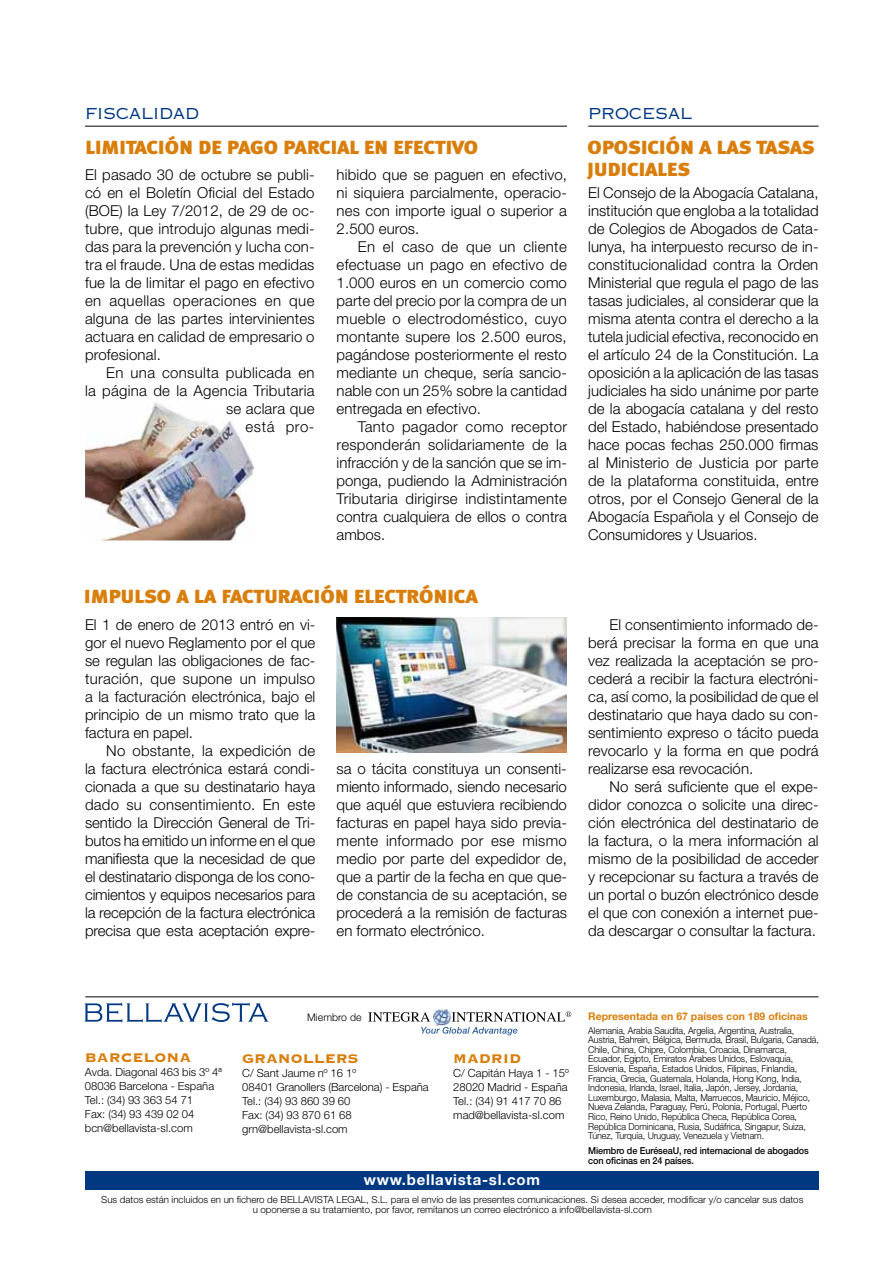
<style>
.page{position:relative;width:893px;height:1263px;background:#fff}
.page>*{position:absolute;margin:0;border:0;box-sizing:border-box;transform-origin:0 0}
.t1{font:23.25px/22.5px "Meta Black Caps";letter-spacing:-.02em;color:#d97e0a}
.t2{font:18px "Copperplate Gothic Std 32 AB";color:#003882}
.t3{font:16.5px "Copperplate Gothic Std 33 BC";color:#d97e0a}
.t4{font:300 15px/18px "Helvetica Neue LT Std";color:#000;text-align:justify}
.t5{font:300 15px/18px "Helvetica Neue LT Std";letter-spacing:.02em;color:#000;text-align:right}
.t6{font:700 15px "Helvetica Neue LT Std";letter-spacing:.05em;color:#fff}
.t7{font:300 11.25px/14.1px "Helvetica Neue LT Std";color:#000}
.t8{font:700 10.5px "Helvetica Neue LT Std";color:#d97e0a}
.t9{font:300 10.5px "Helvetica Neue LT Std";color:#000}
.t10{font:300 9.75px/10.5px "Helvetica Neue LT Std";color:#000;text-align:center}
.t11{font:300 9.6px/9.6px "Helvetica Neue LT Std";letter-spacing:-.01em;color:#000;scale:.94 1}
.t12{font:500 9.6px/10.2px "Helvetica Neue LT Std";letter-spacing:-.01em;color:#000;scale:.94 1}
</style>
<div class="page">
<img style="left:85px;top:402px;width:170px;height:138px">
<hr style="left:85px;top:126px;width:482px;height:1px;background:#000">
<hr style="left:588px;top:126px;width:231px;height:1px;background:#000">
<img style="left:337px;top:617px;width:229px;height:136px">
<div style="left:85px;top:1171px;width:734px;height:19px;background:#003882"></div>
<svg style="left:85px;top:1002px;width:183px;height:20px"></svg>
<hr style="left:85px;top:996px;width:734px;height:1px;background:#000">
<img style="left:433px;top:1009px;width:17px;height:2px">
<svg style="left:368px;top:1011px;width:203px;height:24px"></svg>
<p class="t2" style="left:85px;top:102px;width:116px">FISCALIDAD</p>
<p class="t2" style="left:588px;top:102px;width:106px">PROCESAL</p>
<h1 class="t1" style="left:85px;top:134px;width:395px">limitación de pago parcial en efectivo</h1>
<p class="t4" style="left:337px;top:165px;width:232px">hibido que se paguen en efectivo, ni siquiera parcialmente, operacio&shy;nes con importe igual o superior a 2.500 euros.</p>
<p class="t4" style="left:337px;top:237px;width:232px;text-indent:21px">En el caso de que un cliente efectuase un pago en efectivo de 1.000 euros en un comercio como parte del precio por la compra de un mueble o electrodoméstico, cuyo montante supere los 2.500 euros, pagándose posteriormente el resto mediante un cheque, sería sancio&shy;nable con un 25% sobre la cantidad entregada en efectivo.</p>
<p class="t4" style="left:337px;top:417px;width:232px;text-indent:21px">Tanto pagador como receptor responderán solidariamente de la infracción y de la sanción que se im&shy;ponga, pudiendo la Administración Tributaria dirigirse indistintamente contra cualquiera de ellos o contra ambos.</p>
<p class="t4" style="left:85px;top:165px;width:231px">El pasado 30 de octubre se publi&shy;có en el Boletín Oficial del Estado (BOE) la Ley 7/2012, de 29 de oc&shy;tubre, que introdujo algunas medi&shy;das para la prevención y lucha con&shy;tra el fraude. Una de estas medidas fue la de limitar el pago en efectivo en aquellas operaciones en que alguna de las partes intervinientes actuara en calidad de empresario o profesional.</p>
<p class="t5" style="left:85px;top:363px;width:231px">En una consulta publicada en<br>la página de la Agencia Tributaria se aclara que<br>está pro-</p>
<h1 class="t1" style="left:84px;top:583px;width:395px">impulso a la facturación electrónica</h1>
<p class="t4" style="left:85px;top:615px;width:232px">El 1 de enero de 2013 entró en vi&shy;gor el nuevo Reglamento por el que se regulan las obligaciones de fac&shy;turación, que supone un impulso a la facturación electrónica, bajo el principio de un mismo trato que la factura en papel.</p>
<p class="t4" style="left:85px;top:741px;width:232px;text-indent:21px">No obstante, la expedición de la factura electrónica estará condi&shy;cionada a que su destinatario haya dado su consentimiento. En este sentido la Dirección General de Tri&shy;butos ha emitido un informe en el que manifiesta que la necesidad de que el destinatario disponga de los cono&shy;cimientos y equipos necesarios para la recepción de la factura electrónica precisa que esta aceptación expre-</p>
<p class="t4" style="left:337px;top:759px;width:232px">sa o tácita constituya un consenti&shy;miento informado, siendo necesario que aquél que estuviera recibiendo facturas en papel haya sido previa&shy;mente informado por ese mismo medio por parte del expedidor de, que a partir de la fecha en que que&shy;de constancia de su aceptación, se procederá a la remisión de facturas en formato electrónico.</p>
<h1 class="t1" style="left:587px;top:134px;width:229px">oposición a las tasas judiciales</h1>
<p class="t4" style="left:588px;top:183px;width:232px">El Consejo de la Abogacía Catalana, institución que engloba a la totalidad de Colegios de Abogados de Cata&shy;lunya, ha interpuesto recurso de in&shy;constitucionalidad contra la Orden Ministerial que regula el pago de las tasas judiciales, al considerar que la misma atenta contra el derecho a la tutela judicial efectiva, reconocido en el artículo 24 de la Constitución. La oposición a la aplicación de las tasas judiciales ha sido unánime por parte de la abogacía catalana y del resto del Estado, habiéndose presentado hace pocas fechas 250.000 firmas al Ministerio de Justicia por parte de la plataforma constituida, entre otros, por el Consejo General de la Abogacía Española y el Consejo de Consumidores y Usuarios.</p>
<p class="t4" style="left:588px;top:615px;width:232px;text-indent:21px">El consentimiento informado de&shy;berá precisar la forma en que una vez realizada la aceptación se pro&shy;cederá a recibir la factura electróni&shy;ca, así como, la posibilidad de que el destinatario que haya dado su con&shy;sentimiento expreso o tácito pueda revocarlo y la forma en que podrá realizarse esa revocación.</p>
<p class="t4" style="left:588px;top:777px;width:232px;text-indent:21px">No será suficiente que el expe&shy;didor conozca o solicite una direc&shy;ción electrónica del destinatario de la factura, o la mera información al mismo de la posibilidad de acceder y recepcionar su factura a través de un portal o buzón electrónico desde el que con conexión a internet pue&shy;da descargar o consultar la factura.</p>
<p class="t3" style="left:85px;top:1049px;width:108px">BARCELONA</p>
<p class="t7" style="left:85px;top:1064px;width:138px">Avda. Diagonal 463 bis 3º 4ª<br>08036 Barcelona - España<br>Tel.: (34) 93 363 54 71<br>Fax: (34) 93 439 02 04 bcn@bellavista-sl.com</p>
<p class="t9" style="left:307px;top:1011px;width:56px">Miembro de</p>
<p class="t8" style="left:588px;top:1009px;width:221px">Representada en 67 países con 189 oficinas</p>
<p class="t3" style="left:242px;top:1050px;width:118px">GRANOLLERS</p>
<p class="t7" style="left:242px;top:1065px;width:188px">C/ Sant Jaume nº 16 1º<br>08401 Granollers (Barcelona) - España<br>Tel.: (34) 93 860 39 60<br>Fax: (34) 93 870 61 68 grn@bellavista-sl.com</p>
<p class="t3" style="left:453px;top:1050px;width:69px">MADRID</p>
<p class="t7" style="left:453px;top:1065px;width:117px">C/ Capitán Haya 1 - 15º<br>28020 Madrid - España<br>Tel.: (34) 91 417 70 86 mad@bellavista-sl.com</p>
<p class="t6" style="left:364px;top:1170px;width:178px">www.bellavista-sl.com</p>
<p class="t11" style="left:588px;top:1025px;width:247px">Alemania, Arabia Saudita, Argelia, Argentina, Australia, Austria, Bahrein, Bélgica, Bermuda, Brasil, Bulgaria, Canadá, Chile, China, Chipre, Colombia, Croacia, Dinamarca, Ecuador, Egipto, Emiratos Árabes Unidos, Eslovaquia, Eslovenia, España, Estados Unidos, Filipinas, Finlandia, Francia, Grecia, Guatemala, Holanda, Hong Kong, India, Indonesia, Irlanda, Israel, Italia, Japón, Jersey, Jordania, Luxemburgo, Malasia, Malta, Marruecos, Mauricio, Méjico, Nueva Zelanda, Paraguay, Perú, Polonia, Portugal, Puerto Rico, Reino Unido, República Checa, República Corea, República Dominicana, Rusia, Sudáfrica, Singapur, Suiza, Túnez, Turquía, Uruguay, Venezuela y Vietnam.</p>
<p class="t12" style="left:588px;top:1145px;width:236px">Miembro de EuréseaU, red internacional de abogados con oficinas en 24 países.</p>
<p class="t10" style="left:101px;top:1194px;width:704px">Sus datos están incluidos en un fichero de BELLAVISTA LEGAL, S.L. para el envío de las presentes comunicaciones. Si desea acceder, modificar y/o cancelar sus datos u oponerse a su tratamiento, por favor, remítanos un correo electrónico a info@bellavista-sl.com</p>
</div>
